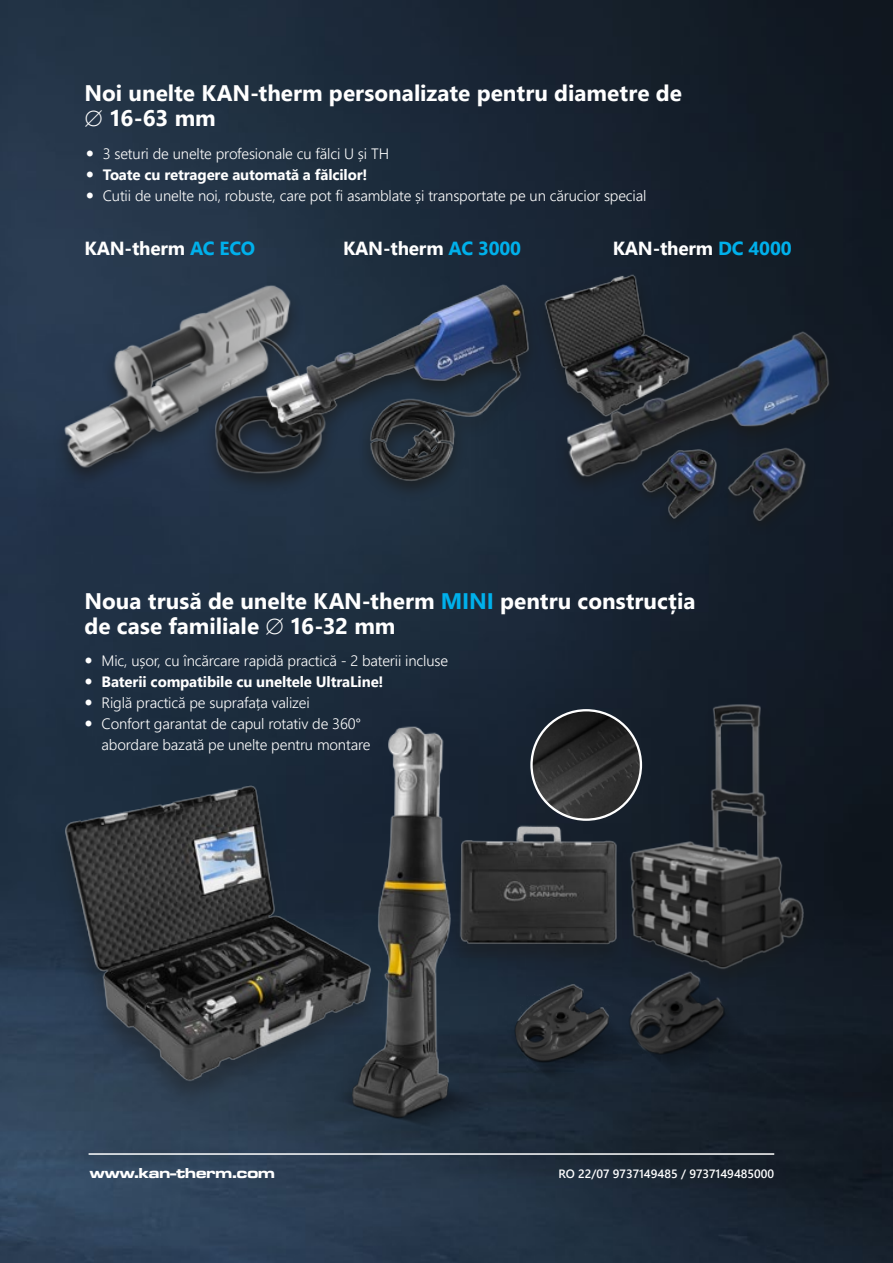
<style>
.page{position:relative;width:893px;height:1263px;background:#fff}
.page>*{position:absolute;margin:0;border:0;box-sizing:border-box;transform-origin:0 0}
.t1{font:700 22.5px/25px "Segoe UI";color:#fff}
.t2{font:700 18.9px "Segoe UI";letter-spacing:-.01em;color:#fff}
.t3{font:300 15px/21px "Segoe UI";letter-spacing:-.01em;color:#fff}
.t4{font:700 15px "Segoe UI";letter-spacing:-.01em;color:#fff}
.t5{font:15px "Microgramma D Bol Ext";color:#fff}
.t6{font:600 12px "Segoe UI";color:#fff}
.s1{color:#00b0eb}
</style>
<div class="page">
<img style="left:0;top:0;width:893px;height:1263px">
<img style="left:44px;top:283px;width:297px;height:228px">
<img style="left:244px;top:271px;width:297px;height:229px">
<div style="left:532px;top:268px;width:170px;height:167px;background:#1a2737"></div>
<img style="left:536px;top:266px;width:161px;height:49px">
<div style="left:446px;top:826px;width:184px;height:145px;background:#1a2430"></div>
<img style="left:510px;top:816px;width:81px;height:133px">
<img style="left:591px;top:675px;width:248px;height:322px">
<img style="left:626px;top:968px;width:118px;height:118px">
<img style="left:510px;top:967px;width:116px;height:124px">
<div style="left:49px;top:785px;width:337px;height:327px;background:#2f4255"></div>
<img style="left:30px;top:768px;width:270px;height:328px">
<img style="left:300px;top:705px;width:210px;height:443px">
<img style="left:531px;top:710px;width:110px;height:110px;border-radius:55px">
<div style="left:530px;top:709px;width:112px;height:112px;border:2px solid #fff;border-radius:50%"></div>
<div style="left:633px;top:444px;width:93px;height:88px;background:#17212f"></div>
<img style="left:668px;top:511px;width:19px;height:8px">
<div style="left:719px;top:444px;width:97px;height:92px;background:#141e2a"></div>
<img style="left:753px;top:511px;width:64px;height:19px">
<img style="left:541px;top:315px;width:321px;height:196px">
<hr style="left:89px;top:1153px;width:685px;height:2px;background:#fff">
<svg style="left:87px;top:150px;width:6px;height:6px"></svg>
<svg style="left:87px;top:171px;width:6px;height:6px"></svg>
<svg style="left:87px;top:192px;width:6px;height:6px"></svg>
<svg style="left:86px;top:658px;width:6px;height:5px"></svg>
<svg style="left:86px;top:679px;width:6px;height:5px"></svg>
<svg style="left:86px;top:700px;width:22px;height:9px"></svg>
<svg style="left:86px;top:721px;width:22px;height:9px"></svg>
<h1 class="t1" style="left:85px;top:79px;width:599px">Noi unelte KAN-therm personalizate pentru diametre de ∅ 16-63 mm</h1>
<p class="t3" style="left:103px;top:142px;width:288px">3 seturi de unelte profesionale cu fălci U și TH</p>
<p class="t4" style="left:103px;top:163px;width:266px">Toate cu retragere automată a fălcilor!</p>
<p class="t3" style="left:103px;top:184px;width:545px">Cutii de unelte noi, robuste, care pot fi asamblate și transportate pe un cărucior special</p>
<p class="t2" style="left:85px;top:234px;width:172px">KAN-therm <span class="s1">AC ECO</span></p>
<p class="t2" style="left:343px;top:234px;width:180px">KAN-therm <span class="s1">AC 3000</span></p>
<p class="t2" style="left:613px;top:234px;width:180px">KAN-therm <span class="s1">DC 4000</span></p>
<h1 class="t1" style="left:85px;top:588px;width:612px">Noua trusă de unelte KAN-therm <span class="s1">MINI</span> pentru construcția de case familiale ∅ 16-32 mm</h1>
<p class="t3" style="left:102px;top:650px;width:348px">Mic, ușor, cu încărcare rapidă practică - 2 baterii incluse</p>
<p class="t4" style="left:102px;top:670px;width:283px">Baterii compatibile cu uneltele UltraLine!</p>
<p class="t3" style="left:102px;top:692px;width:270px">Riglă practică pe suprafața valizei<br>Confort garantat de capul rotativ de 360° abordare bazată pe unelte pentru montare</p>
<p class="t5" style="left:90px;top:1163px;width:186px">www.kan-therm.com</p>
<p class="t6" style="left:558px;top:1164px;width:217px">RO 22/07 9737149485 / 9737149485000</p>
</div>
